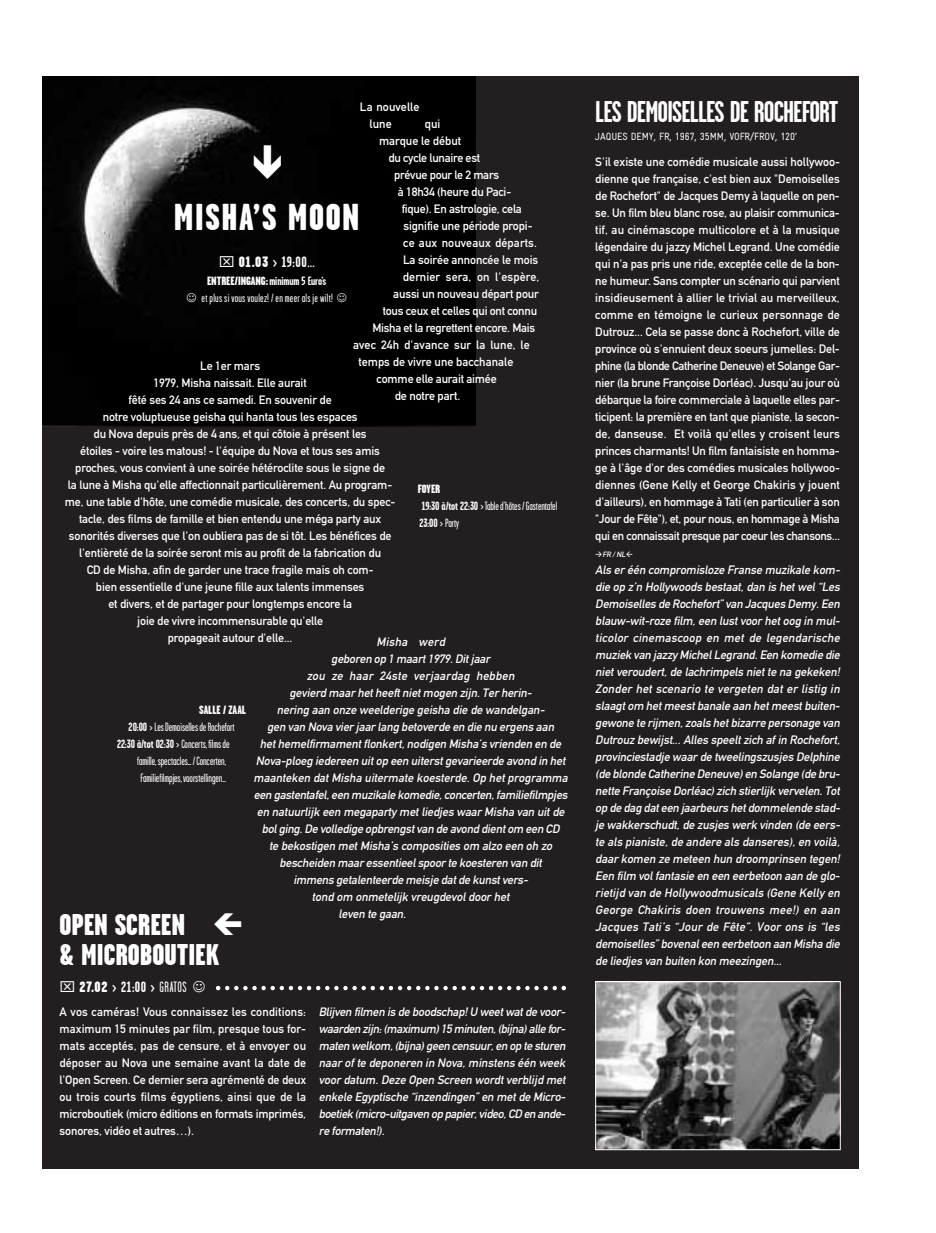
<style>
.page{position:relative;width:936px;height:1233px;background:#fff}
.page>*{position:absolute;margin:0;border:0;box-sizing:border-box;transform-origin:0 0}
.t1{font:900 37.5px "Garage Gothic";letter-spacing:.04em;color:#fff}
.t2{font:700 30px "Garage Gothic";letter-spacing:-.03em;color:#fff}
.t3{font:900 30px/29.7px "Garage Gothic";color:#fff}
.t4{font:900 15px "Garage Gothic";letter-spacing:.04em;color:#fff}
.t5{font:12px/17px "DIN Mittelschrift";letter-spacing:-.01em;color:#fff;text-align:justify}
.t6{font:italic 12px/17px "DIN Mit";letter-spacing:-.01em;color:#fff;text-align:justify}
.t7{font:12px/17px "Garage Gothic";letter-spacing:-.005em;color:#fff}
.t8{font:12px/17px "DIN Mittelschrift";letter-spacing:.01em;color:#fff}
.t9{font:12px/17px "Garage Gothic";letter-spacing:.025em;color:#fff;text-align:center}
.t10{font:italic 12px "DIN Mit";letter-spacing:.02em;color:#fff}
.t11{font:700 12px "Garage Gothic";letter-spacing:-.005em;color:#fff}
.t12{font:900 12px "Garage Gothic";letter-spacing:-.01em;color:#fff}
.t13{font:10.5px "Gravur Condensed";letter-spacing:-.01em;color:#fff}
.t14{font:italic 7.5px "DIN Mit";color:#fff}
.s1{font-weight:700}
.s2{font-weight:900}
.s3{font-weight:400}
</style>
<div class="page">
<div style="left:43px;top:77px;width:816px;height:1092px;background:#231f20"></div>
<img style="left:43px;top:77px;width:432px;height:349px">
<img style="left:597px;top:983px;width:242px;height:165px">
<div style="left:595px;top:981px;width:246px;height:169px;border:1px solid #fff"></div>
<svg style="left:216px;top:986px;width:350px;height:4px"></svg>
<svg style="left:254px;top:145px;width:27px;height:34px"></svg>
<p class="t8" style="left:370px;top:99px;width:51px;text-indent:-10px">La nouvelle lune</p>
<p class="t5" style="left:425px;top:116px;width:17px">qui</p>
<p class="t5" style="left:379px;top:133px;width:84px">marque le début</p>
<p class="t5" style="left:389px;top:150px;width:93px">du cycle lunaire est</p>
<p class="t5" style="left:394px;top:167px;width:107px">prévue pour le 2 mars</p>
<p class="t5" style="left:398px;top:184px;width:115px">à 18h34 (heure du Paci-</p>
<p class="t5" style="left:402px;top:201px;width:122px">fique). En astrologie, cela</p>
<p class="t5" style="left:403px;top:218px;width:131px">signifie une période propi-</p>
<p class="t8" style="left:403px;top:235px;width:135px">ce aux nouveaux départs.</p>
<p class="t5" style="left:403px;top:252px;width:137px">La soirée annoncée le mois</p>
<p class="t8" style="left:403px;top:269px;width:138px">dernier sera, on l'espère,</p>
<p class="t5" style="left:393px;top:286px;width:147px">aussi un nouveau départ pour</p>
<p class="t5" style="left:383px;top:303px;width:156px">tous ceux et celles qui ont connu</p>
<p class="t5" style="left:372px;top:320px;width:164px">Misha et la regrettent encore. Mais</p>
<p class="t8" style="left:353px;top:337px;width:178px">avec 24h d'avance sur la lune, le</p>
<p class="t5" style="left:358px;top:354px;width:156px">temps de vivre une bacchanale</p>
<p class="t5" style="left:377px;top:371px;width:122px">comme elle aurait aimée</p>
<p class="t5" style="left:395px;top:388px;width:67px">de notre part.</p>
<h1 class="t1" style="left:174px;top:206px;width:187px">MISHA’S MOON</h1>
<p class="t4" style="left:219px;top:258px;width:97px">⌧ 01.03 &gt; <span class="s1">19:00…</span></p>
<p class="t9" style="left:187px;top:274px;width:162px"><span class="s2">ENTREE/INGANG:</span><span class="s1">minimum 5 Euro’s<br></span>☺ et plus si vous voulez! / en meer als je wilt! ☺</p>
<p class="t5" style="left:65px;top:358px;width:332px;text-align:center">Le 1er mars<br>1979, Misha naissait. Elle aurait<br>fêté ses 24 ans ce samedi. En souvenir de<br>notre voluptueuse geisha qui hanta tous les espaces<br>du Nova depuis près de 4 ans, et qui côtoie à présent les<br>étoiles - voire les matous! - l'équipe du Nova et tous ses amis proches, vous convient à une soirée hétéroclite sous le signe de<br>la lune à Misha qu'elle affectionnait particulièrement. Au program&shy;me, une table d'hôte, une comédie musicale, des concerts, du spec&shy;tacle, des films de famille et bien entendu une méga party aux sonorités diverses que l'on oubliera pas de si tôt. Les bénéfices de l'entièreté de la soirée seront mis au profit de la fabrication du<br>CD de Misha, afin de garder une trace fragile mais oh com-<br>bien essentielle d'une jeune fille aux talents immenses<br>et divers, et de partager pour longtemps encore la<br>joie de vivre incommensurable qu'elle<br>propageait autour d'elle...</p>
<p class="t7" style="left:418px;top:482px;width:141px"><span class="s2">FOYER<br></span><span class="s1">19:30 à/tot 22:30 &gt;</span>Table d’hôtes / Gastentafel<br><span class="s1">23:00 &gt;</span> Party</p>
<p class="t10" style="left:376px;top:638px;width:70px">Misha werd</p>
<p class="t6" style="left:331px;top:652px;width:160px">geboren op 1 maart 1979. Dit jaar</p>
<p class="t10" style="left:307px;top:672px;width:209px">zou ze haar 24ste verjaardag hebben</p>
<p class="t6" style="left:290px;top:686px;width:244px">gevierd maar het heeft niet mogen zijn. Ter herin-</p>
<p class="t6" style="left:277px;top:703px;width:269px">nering aan onze weelderige geisha die de wandelgan-</p>
<p class="t6" style="left:267px;top:720px;width:288px">gen van Nova vier jaar lang betoverde en die nu ergens aan</p>
<p class="t6" style="left:260px;top:737px;width:303px">het hemelfirmament flonkert, nodigen Misha’s vrienden en de</p>
<p class="t6" style="left:256px;top:754px;width:311px">Nova-ploeg iedereen uit op een uiterst gevarieerde avond in het</p>
<p class="t6" style="left:253px;top:771px;width:316px">maanteken dat Misha uitermate koesterde. Op het programma</p>
<p class="t6" style="left:254px;top:788px;width:315px">een gastentafel, een muzikale komedie, concerten, familiefilmpjes</p>
<p class="t6" style="left:257px;top:805px;width:309px">en natuurlijk een megaparty met liedjes waar Misha van uit de</p>
<p class="t6" style="left:262px;top:822px;width:299px">bol ging. De volledige opbrengst van de avond dient om een CD</p>
<p class="t6" style="left:269px;top:839px;width:285px">te bekostigen met Misha’s composities om alzo een oh zo</p>
<p class="t6" style="left:280px;top:856px;width:264px">bescheiden maar essentieel spoor te koesteren van dit</p>
<p class="t6" style="left:293px;top:873px;width:236px">immens getalenteerde meisje dat de kunst vers-</p>
<p class="t6" style="left:312px;top:890px;width:199px">tond om onmetelijk vreugdevol door het</p>
<p class="t6" style="left:339px;top:907px;width:69px">leven te gaan.</p>
<p class="t12" style="left:199px;top:707px;width:49px">SALLE / ZAAL</p>
<p class="t7" style="left:129px;top:720px;width:108px"><span class="s1">20:00 &gt;</span> Les Demoiselles de Rochefort</p>
<p class="t11" style="left:117px;top:740px;width:114px">22:30 à/tot 02:30 &gt; <span class="s3">Concerts, films de</span></p>
<p class="t7" style="left:137px;top:754px;width:90px">famille, spectacles... / Concerten,</p>
<p class="t7" style="left:140px;top:771px;width:87px">Familiefilmpjes, voorstellingen...</p>
<h2 class="t3" style="left:60px;top:915px;width:161px">OPEN SCREEN<br>&amp; MICROBOUTIEK</h2>
<p class="t4" style="left:60px;top:983px;width:148px">⌧ 27.02 &gt; <span class="s1">21:00</span> &gt; <span class="s3">GRATOS</span> ☺</p>
<p class="t5" style="left:60px;top:1005px;width:248px">A vos caméras! Vous connaissez les conditions: maximum 15 minutes par film, presque tous for&shy;mats acceptés, pas de censure, et à envoyer ou déposer au Nova une semaine avant la date de l'Open Screen. Ce dernier sera agrémenté de deux ou trois courts films égyptiens, ainsi que de la microboutiek (micro éditions en formats imprimés, sonores, vidéo et autres…).</p>
<p class="t6" style="left:319px;top:1005px;width:248px">Blijven filmen is de boodschap! U weet wat de voor&shy;waarden zijn: (maximum) 15 minuten, (bijna) alle for&shy;maten welkom, (bijna) geen censuur, en op te sturen naar of te deponeren in Nova, minstens één week voor datum. Deze Open Screen wordt verblijd met enkele Egyptische “inzendingen” en met de Micro&shy;boetiek (micro-uitgaven op papier, video, CD en ande&shy;re formaten!).</p>
<h2 class="t2" style="left:595px;top:100px;width:245px">LES DEMOISELLES DE ROCHEFORT</h2>
<p class="t13" style="left:595px;top:133px;width:203px">JAQUES DEMY, FR, 1967, 35MM, VOFR/FROV, 120’</p>
<p class="t5" style="left:595px;top:154px;width:246px">S'il existe une comédie musicale aussi hollywoo&shy;dienne que française, c'est bien aux "Demoiselles de Rochefort" de Jacques Demy à laquelle on pen&shy;se. Un film bleu blanc rose, au plaisir communica&shy;tif, au cinémascope multicolore et à la musique légendaire du jazzy Michel Legrand. Une comédie qui n'a pas pris une ride, exceptée celle de la bon&shy;ne humeur. Sans compter un scénario qui parvient insidieusement à allier le trivial au merveilleux, comme en témoigne le curieux personnage de Dutrouz... Cela se passe donc à Rochefort, ville de province où s'ennuient deux soeurs jumelles: Del&shy;phine (la blonde Catherine Deneuve) et Solange Gar&shy;nier (la brune Françoise Dorléac). Jusqu'au jour où débarque la foire commerciale à laquelle elles par&shy;ticipent: la première en tant que pianiste, la secon&shy;de, danseuse. Et voilà qu'elles y croisent leurs princes charmants! Un film fantaisiste en homma&shy;ge à l'âge d'or des comédies musicales hollywoo&shy;diennes (Gene Kelly et George Chakiris y jouent d'ailleurs), en hommage à Tati (en particulier à son "Jour de Fête"), et, pour nous, en hommage à Misha qui en connaissait presque par coeur les chansons...</p>
<p class="t14" style="left:602px;top:552px;width:25px">FR / NL</p>
<p class="t6" style="left:595px;top:563px;width:246px">Als er één compromisloze Franse muzikale kom&shy;die op z’n Hollywoods bestaat, dan is het wel “Les Demoiselles de Rochefort” van Jacques Demy. Een blauw-wit-roze film, een lust voor het oog in mul&shy;ticolor cinemascoop en met de legendarische muziek van jazzy Michel Legrand. Een komedie die niet veroudert, de lachrimpels niet te na gekeken!<br>Zonder het scenario te vergeten dat er listig in slaagt om het meest banale aan het meest buiten&shy;gewone te rijmen, zoals het bizarre personage van Dutrouz bewijst... Alles speelt zich af in Rochefort, provinciestadje waar de tweelingszusjes Delphine (de blonde Catherine Deneuve) en Solange (de bru&shy;nette Françoise Dorléac) zich stierlijk vervelen. Tot op de dag dat een jaarbeurs het dommelende stad&shy;je wakkerschudt, de zusjes werk vinden (de eers&shy;te als pianiste, de andere als danseres), en voilà, daar komen ze meteen hun droomprinsen tegen!<br>Een film vol fantasie en een eerbetoon aan de glo&shy;rietijd van de Hollywoodmusicals (Gene Kelly en George Chakiris doen trouwens mee!) en aan Jacques Tati’s “Jour de Fête”. Voor ons is “les demoiselles” bovenal een eerbetoon aan Misha die de liedjes van buiten kon meezingen...</p>
</div>
